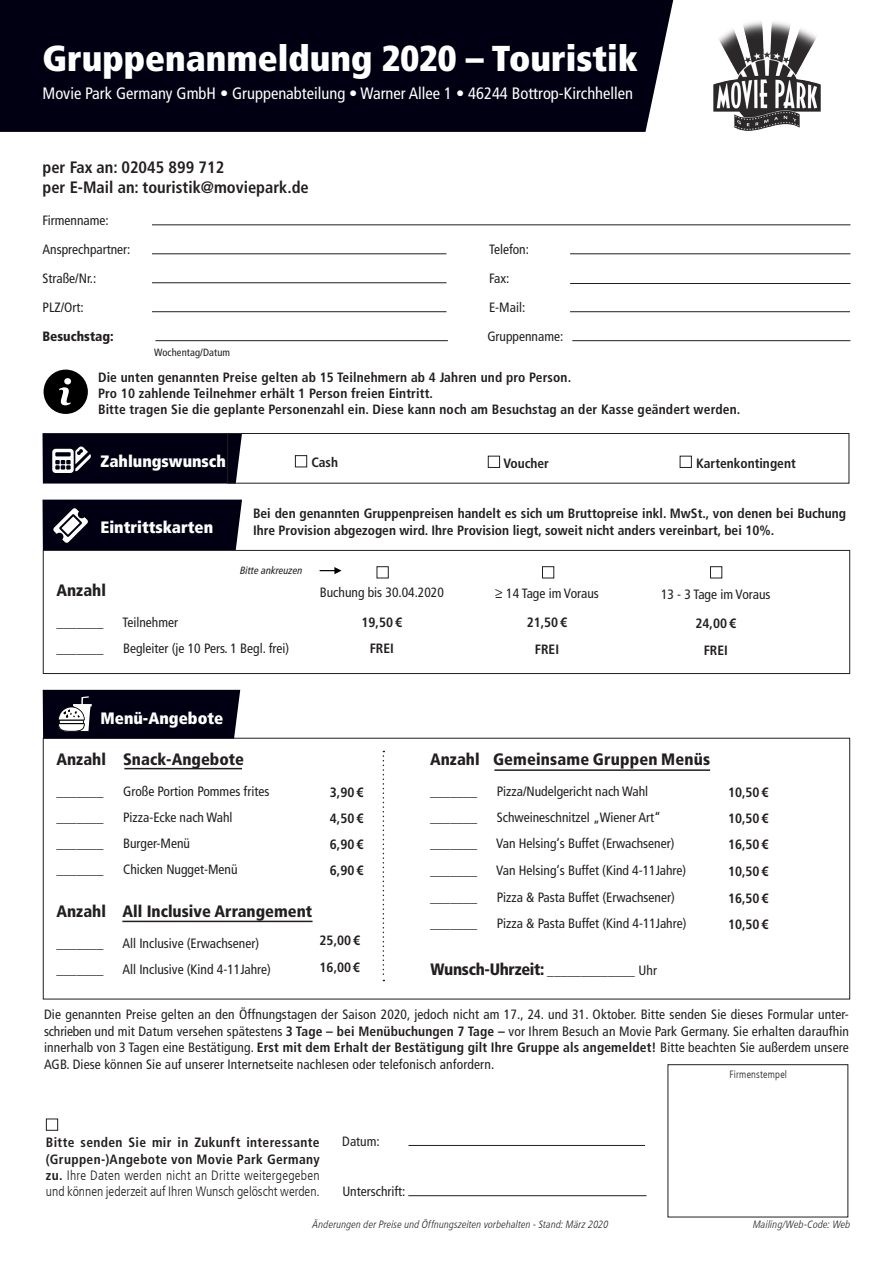
<style>
.page{position:relative;width:893px;height:1263px;background:#fff}
.page>*{position:absolute;margin:0;border:0;box-sizing:border-box;transform-origin:0 0}
.t1{font:900 condensed 36px "Frutiger LT Com";color:#fff}
.t2{font:900 condensed 16.5px "Frutiger LT Com";color:#231f20}
.t3{font:condensed 16.5px "Frutiger LT Com";color:#fff}
.t4{font:700 condensed 16.5px/19.8px "Frutiger LT Com";color:#231f20}
.t5{font:900 condensed 16.5px "Frutiger LT Com";color:#fff}
.t6{font:900 condensed 16.5px "Frutiger LT Com";letter-spacing:-.02em;color:#231f20}
.t7{font:condensed 13.5px/16.5px "Frutiger LT Com";color:#231f20}
.t8{font:700 condensed 13.5px/26.2px "Frutiger LT Com";color:#231f20}
.t9{font:300 condensed 13.5px/16.2px "Frutiger LT Com";letter-spacing:-.005em;color:#231f20;text-align:justify}
.t10{font:900 condensed 13.5px "Frutiger LT Com";color:#231f20}
.t11{font:italic 300 condensed 10.5px "Frutiger LT Com";letter-spacing:.015em;color:#231f20}
.t12{font:condensed 10.5px "Frutiger LT Com";letter-spacing:.01em;color:#231f20}
.t13{font:italic condensed 10.5px "Frutiger LT Com";color:#231f20}
.t14{font:300 condensed 10.5px "Frutiger LT Com";letter-spacing:.015em;color:#231f20}
.s1{font-size:13.5px}
.s2{font-weight:400;font-size:13.5px}
.s3{font-weight:700}
</style>
<div class="page">
<div style="left:0;top:0;width:673px;height:132px;background:#000012"></div>
<hr style="left:152px;top:224px;width:698px;height:1px;background:#231f20">
<hr style="left:152px;top:253px;width:294px;height:1px;background:#231f20">
<hr style="left:570px;top:253px;width:280px;height:1px;background:#231f20">
<hr style="left:152px;top:282px;width:294px;height:1px;background:#231f20">
<hr style="left:570px;top:283px;width:280px;height:1px;background:#231f20">
<hr style="left:152px;top:311px;width:294px;height:1px;background:#231f20">
<hr style="left:570px;top:311px;width:280px;height:1px;background:#231f20">
<hr style="left:155px;top:340px;width:293px;height:1px;background:#231f20">
<hr style="left:572px;top:340px;width:278px;height:1px;background:#231f20">
<img style="left:713px;top:21px;width:108px;height:110px">
<div style="left:43px;top:550px;width:807px;height:124px;border:1px solid #231f20"></div>
<div style="left:43px;top:738px;width:807px;height:261px;border:1px solid #231f20"></div>
<hr style="left:408px;top:1145px;width:237px;height:1px;background:#231f20">
<hr style="left:408px;top:1195px;width:238px;height:1px;background:#231f20">
<svg style="left:383px;top:751px;width:1px;height:230px"></svg>
<div style="left:46px;top:1118px;width:12px;height:13px;border:1px solid #231f20"></div>
<div style="left:377px;top:566px;width:12px;height:12px;border:1px solid #231f20"></div>
<svg style="left:320px;top:567px;width:22px;height:7px"></svg>
<div style="left:542px;top:566px;width:12px;height:12px;border:1px solid #231f20"></div>
<div style="left:710px;top:566px;width:12px;height:12px;border:1px solid #231f20"></div>
<svg style="left:44px;top:370px;width:44px;height:44px"></svg>
<svg style="left:43px;top:500px;width:199px;height:50px;background:#101021"></svg>
<hr style="left:124px;top:768px;width:118px;height:1px;background:#231f20">
<hr style="left:494px;top:769px;width:216px;height:2px;background:#231f20">
<hr style="left:122px;top:921px;width:191px;height:1px;background:#231f20">
<svg style="left:43px;top:690px;width:197px;height:48px;background:#141424"></svg>
<div style="left:295px;top:455px;width:12px;height:12px;border:1px solid #231f20"></div>
<svg style="left:43px;top:433px;width:199px;height:50px;background:#112"></svg>
<div style="left:227px;top:433px;width:622px;height:50px;border:1px solid #231f20"></div>
<div style="left:488px;top:456px;width:12px;height:12px;border:1px solid #231f20"></div>
<div style="left:680px;top:456px;width:12px;height:12px;border:1px solid #231f20"></div>
<h1 class="t1" style="left:43px;top:36px;width:597px">Gruppenanmeldung 2020 – Touristik</h1>
<p class="t3" style="left:43px;top:84px;width:592px">Movie Park Germany GmbH • Gruppenabteilung • Warner Allee 1 • 46244 Bottrop-Kirchhellen</p>
<p class="t4" style="left:43px;top:157px;width:268px">per Fax an: 02045 899 712<br>per E-Mail an: touristik@moviepark.de</p>
<p class="t7" style="left:43px;top:206px;width:89px;line-height:29px">Firmenname:<br>Ansprechpartner:</p>
<p class="t7" style="left:489px;top:241px;width:41px">Telefon:</p>
<p class="t7" style="left:43px;top:270px;width:55px">Straße/Nr.:</p>
<p class="t7" style="left:489px;top:270px;width:22px">Fax:</p>
<p class="t7" style="left:43px;top:299px;width:43px">PLZ/Ort:</p>
<p class="t7" style="left:489px;top:299px;width:38px">E-Mail:</p>
<p class="t10" style="left:43px;top:328px;width:73px">Besuchstag:</p>
<p class="t7" style="left:487px;top:328px;width:77px">Gruppenname:</p>
<p class="t8" style="left:98px;top:369px;width:644px;line-height:16.2px">Die unten genannten Preise gelten ab 15 Teilnehmern ab 4 Jahren und pro Person.<br>Pro 10 zahlende Teilnehmer erhält 1 Person freien Eintritt.<br>Bitte tragen Sie die geplante Personenzahl ein. Diese kann noch am Besuchstag an der Kasse geändert werden.</p>
<p class="t12" style="left:154px;top:346px;width:77px">Wochentag/Datum</p>
<p class="t5" style="left:100px;top:451px;width:127px">Zahlungswunsch</p>
<p class="t8" style="left:503px;top:450px;width:47px">Voucher</p>
<p class="t8" style="left:696px;top:450px;width:101px">Kartenkontingent</p>
<p class="t8" style="left:311px;top:449px;width:28px">Cash</p>
<p class="t5" style="left:100px;top:517px;width:114px">Eintrittskarten</p>
<p class="t8" style="left:253px;top:506px;width:595px;line-height:16.2px">Bei den genannten Gruppenpreisen handelt es sich um Bruttopreise inkl. MwSt., von denen bei Buchung<br>Ihre Provision abgezogen wird. Ihre Provision liegt, soweit nicht anders vereinbart, bei 10%.</p>
<p class="t13" style="left:240px;top:564px;width:64px">Bitte ankreuzen</p>
<p class="t2" style="left:56px;top:580px;width:51px">Anzahl</p>
<p class="t7" style="left:56px;top:614px;width:49px">_______</p>
<p class="t7" style="left:122px;top:614px;width:57px">Teilnehmer</p>
<p class="t7" style="left:56px;top:640px;width:49px">_______</p>
<p class="t7" style="left:123px;top:640px;width:168px">Begleiter (je 10 Pers. 1 Begl. frei)</p>
<p class="t7" style="left:320px;top:584px;width:126px">Buchung bis 30.04.2020</p>
<p class="t8" style="left:362px;top:609px;width:42px;text-align:center">19,50 €<br>FREI</p>
<p class="t7" style="left:495px;top:585px;width:106px">&gt; 14 Tage im Voraus</p>
<p class="t8" style="left:527px;top:610px;width:42px;text-align:center">21,50 €<br>FREI</p>
<p class="t7" style="left:661px;top:586px;width:111px">13 - 3 Tage im Voraus</p>
<p class="t8" style="left:696px;top:611px;width:42px;text-align:center">24,00 €<br>FREI</p>
<p class="t5" style="left:100px;top:708px;width:124px">Menü-Angebote</p>
<p class="t2" style="left:56px;top:749px;width:189px">Anzahl Snack-Angebote</p>
<p class="t7" style="left:56px;top:783px;width:49px">_______</p>
<p class="t7" style="left:123px;top:783px;width:148px">Große Portion Pommes frites</p>
<p class="t7" style="left:56px;top:809px;width:49px">_______</p>
<p class="t7" style="left:123px;top:809px;width:111px">Pizza-Ecke nach Wahl</p>
<p class="t7" style="left:56px;top:835px;width:49px">_______</p>
<p class="t7" style="left:123px;top:835px;width:68px">Burger-Menü</p>
<p class="t7" style="left:56px;top:861px;width:49px">_______</p>
<p class="t7" style="left:123px;top:861px;width:116px">Chicken Nugget-Menü</p>
<p class="t8" style="left:330px;top:779px;width:35px;text-align:justify">3,90 € 4,50 € 6,90 € 6,90 €</p>
<p class="t2" style="left:56px;top:901px;width:257px">Anzahl All Inclusive Arrangement</p>
<p class="t7" style="left:56px;top:935px;width:49px">_______</p>
<p class="t7" style="left:122px;top:935px;width:138px">All Inclusive (Erwachsener)</p>
<p class="t7" style="left:56px;top:961px;width:49px">_______</p>
<p class="t7" style="left:122px;top:961px;width:150px">All Inclusive (Kind 4-11Jahre)</p>
<p class="t8" style="left:320px;top:927px;width:42px">25,00 €<br>16,00€</p>
<p class="t2" style="left:430px;top:750px;width:282px">Anzahl Gemeinsame Gruppen Menüs</p>
<p class="t7" style="left:430px;top:783px;width:49px">_______</p>
<p class="t7" style="left:497px;top:783px;width:153px">Pizza/Nudelgericht nach Wahl</p>
<p class="t7" style="left:430px;top:809px;width:49px">_______</p>
<p class="t7" style="left:497px;top:809px;width:166px">Schweineschnitzel „Wiener Art“</p>
<p class="t7" style="left:430px;top:835px;width:49px">_______</p>
<p class="t7" style="left:496px;top:835px;width:180px">Van Helsing‘s Buffet (Erwachsener)</p>
<p class="t7" style="left:430px;top:862px;width:49px">_______</p>
<p class="t7" style="left:496px;top:862px;width:192px">Van Helsing‘s Buffet (Kind 4-11Jahre)</p>
<p class="t7" style="left:430px;top:889px;width:49px">_______</p>
<p class="t7" style="left:497px;top:889px;width:179px">Pizza &amp; Pasta Buffet (Erwachsener)</p>
<p class="t7" style="left:430px;top:915px;width:49px">_______</p>
<p class="t7" style="left:497px;top:915px;width:191px">Pizza &amp; Pasta Buffet (Kind 4-11Jahre)</p>
<p class="t6" style="left:431px;top:960px;width:228px">Wunsch-Uhrzeit: <span class="s1">_____________</span> <span class="s2">Uhr</span></p>
<p class="t8" style="left:728px;top:779px;width:42px;text-align:justify">10,50 € 10,50 € 16,50 € 10,50 € 16,50 € 10,50 €</p>
<p class="t7" style="left:44px;top:1006px;width:806px;text-align:justify">Die genannten Preise gelten an den Öffnungstagen der Saison 2020, jedoch nicht am 17., 24. und 31. Oktober. Bitte senden Sie dieses Formular unter&shy;schrieben und mit Datum versehen spätestens <span class="s3">3 Tage – bei Menübuchungen 7 Tage –</span> vor Ihrem Besuch an Movie Park Germany. Sie erhalten daraufhin innerhalb von 3 Tagen eine Bestätigung. <span class="s3">Erst mit dem Erhalt der Bestätigung gilt Ihre Gruppe als angemeldet!</span> Bitte beachten Sie außerdem unsere AGB. Diese können Sie auf unserer Internetseite nachlesen oder telefonisch anfordern.</p>
<p class="t14" style="left:729px;top:1068px;width:59px">Firmenstempel</p>
<p class="t7" style="left:342px;top:1133px;width:39px">Datum:</p>
<p class="t7" style="left:342px;top:1183px;width:65px">Unterschrift:</p>
<p class="t9" style="left:46px;top:1135px;width:275px"><span class="s3">Bitte senden Sie mir in Zukunft interessante (Gruppen-)Angebote von Movie Park Germany zu.</span> Ihre Daten werden nicht an Dritte weitergegeben und können jederzeit auf Ihren Wunsch gelöscht werden.</p>
<p class="t11" style="left:313px;top:1219px;width:297px">Änderungen der Preise und Öffnungszeiten vorbehalten - Stand: März 2020</p>
<p class="t11" style="left:753px;top:1219px;width:99px">Mailing/Web-Code: Web</p>
</div>
